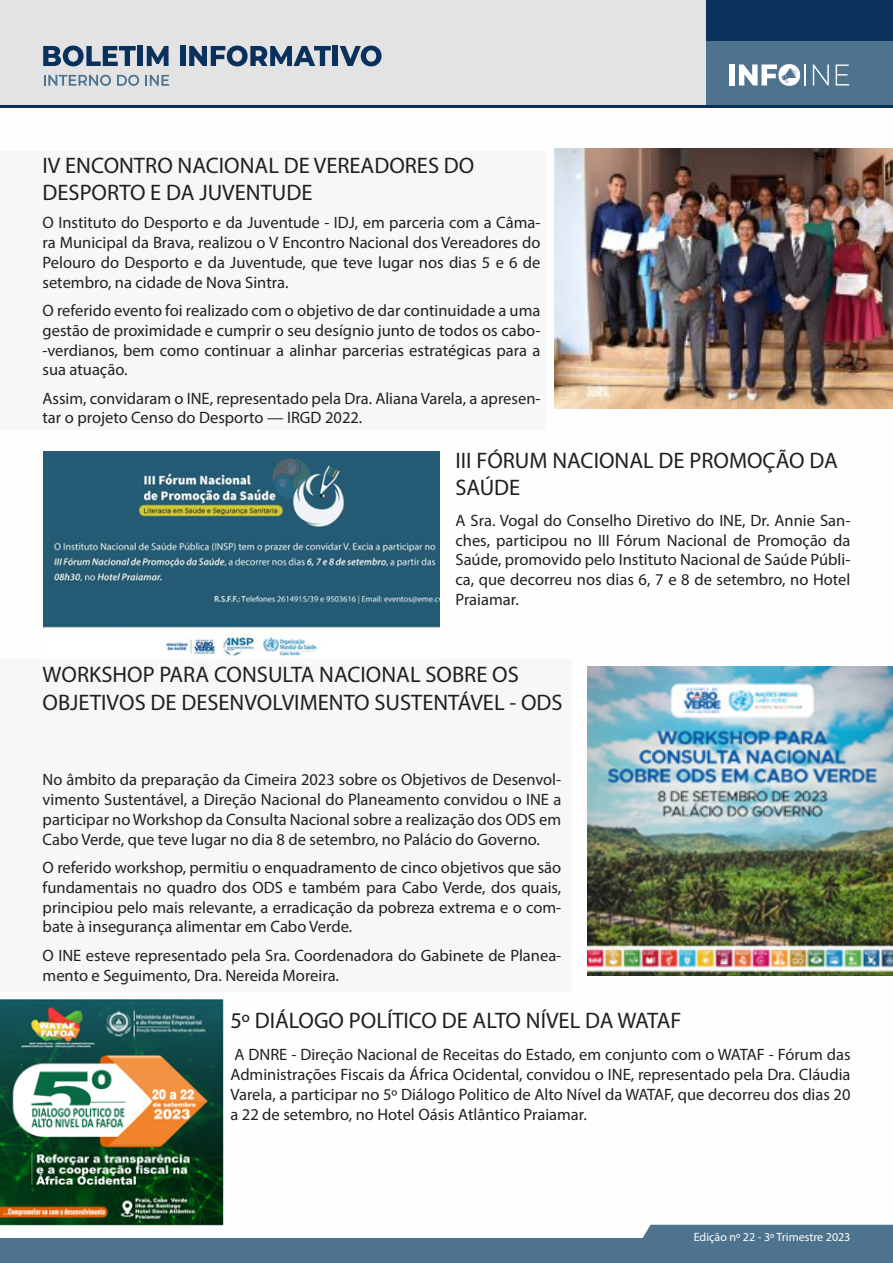
<style>
.page{position:relative;width:893px;height:1263px;background:#fff}
.page>*{position:absolute;margin:0;border:0;box-sizing:border-box;transform-origin:0 0}
.t1{font:22.5px/27px "Myriad Pro";color:#231f20}
.t2{font:16.5px/19.8px "Myriad Pro";color:#231f20;text-align:justify}
.t3{font:12px "Myriad Pro";color:#fff}
</style>
<div class="page">
<div style="left:0;top:1238px;width:893px;height:25px;background:#4d738f"></div>
<div style="left:642px;top:1225px;width:251px;height:13px;background:#4d738f"></div>
<div style="left:0;top:0;width:707px;height:106px;background:#e3e3e3"></div>
<svg style="left:43px;top:46px;width:93px;height:20px"></svg>
<div style="left:138px;top:46px;width:5px;height:20px;background:#0a305c"></div>
<svg style="left:147px;top:46px;width:22px;height:20px"></svg>
<div style="left:180px;top:46px;width:5px;height:20px;background:#0a305c"></div>
<svg style="left:189px;top:46px;width:142px;height:20px"></svg>
<div style="left:333px;top:46px;width:5px;height:20px;background:#0a305c"></div>
<svg style="left:340px;top:46px;width:42px;height:20px"></svg>
<svg style="left:44px;top:75px;width:67px;height:11px"></svg>
<svg style="left:117px;top:75px;width:22px;height:11px"></svg>
<svg style="left:145px;top:75px;width:24px;height:11px"></svg>
<div style="left:707px;top:0;width:186px;height:46px;background:#0a305c"></div>
<div style="left:707px;top:41px;width:186px;height:65px;background:#4d738f"></div>
<div style="left:729px;top:64px;width:6px;height:21px;background:#fff"></div>
<svg style="left:739px;top:64px;width:61px;height:22px"></svg>
<hr style="left:804px;top:64px;width:2px;height:21px;background:#fff">
<svg style="left:813px;top:64px;width:16px;height:21px"></svg>
<svg style="left:836px;top:64px;width:13px;height:21px"></svg>
<hr style="left:0;top:105px;width:893px;height:2px;background:#0a305c">
<img style="left:555px;top:149px;width:338px;height:259px">
<img style="left:43px;top:451px;width:396px;height:207px">
<img style="left:587px;top:666px;width:306px;height:309px">
<img style="left:0;top:1000px;width:223px;height:226px">
<div style="left:0;top:151px;width:546px;height:278px;background:#f5f7f8"></div>
<div style="left:0;top:659px;width:572px;height:333px;background:#f5f7f8"></div>
<p class="t1" style="left:43px;top:152px;width:433px">IV ENCONTRO NACIONAL DE VEREADORES DO<br>DESPORTO E DA JUVENTUDE</p>
<p class="t2" style="left:43px;top:212px;width:499px">O Instituto do Desporto e da Juventude - IDJ, em parceria com a Câma&shy;ra Municipal da Brava, realizou o V Encontro Nacional dos Vereadores do Pelouro do Desporto e da Juventude, que teve lugar nos dias 5 e 6 de setembro, na cidade de Nova Sintra.</p>
<p class="t2" style="left:43px;top:300px;width:499px">O referido evento foi realizado com o objetivo de dar continuidade a uma gestão de proximidade e cumprir o seu desígnio junto de todos os cabo--verdianos, bem como continuar a alinhar parcerias estratégicas para a sua atuação.</p>
<p class="t2" style="left:43px;top:388px;width:499px">Assim, convidaram o INE, representado pela Dra. Aliana Varela, a apresen&shy;tar o projeto Censo do Desporto — IRGD 2022.</p>
<p class="t1" style="left:455px;top:446px;width:384px">III FÓRUM NACIONAL DE PROMOÇÃO DA<br>SAÚDE</p>
<p class="t2" style="left:455px;top:510px;width:396px">A Sra. Vogal do Conselho Diretivo do INE, Dr. Annie San&shy;ches, participou no III Fórum Nacional de Promoção da Saúde, promovido pelo Instituto Nacional de Saúde Públi&shy;ca, que decorreu nos dias 6, 7 e 8 de setembro, no Hotel Praiamar.</p>
<p class="t1" style="left:43px;top:661px;width:522px">WORKSHOP PARA CONSULTA NACIONAL SOBRE OS<br>OBJETIVOS DE DESENVOLVIMENTO SUSTENTÁVEL - ODS</p>
<p class="t2" style="left:43px;top:769px;width:520px">No âmbito da preparação da Cimeira 2023 sobre os Objetivos de Desenvol&shy;vimento Sustentável, a Direção Nacional do Planeamento convidou o INE a participar no Workshop da Consulta Nacional sobre a realização dos ODS em Cabo Verde, que teve lugar no dia 8 de setembro, no Palácio do Governo.</p>
<p class="t2" style="left:43px;top:857px;width:520px">O referido workshop, permitiu o enquadramento de cinco objetivos que são fundamentais no quadro dos ODS e também para Cabo Verde, dos quais, principiou pelo mais relevante, a erradicação da pobreza extrema e o com&shy;bate à insegurança alimentar em Cabo Verde.</p>
<p class="t2" style="left:43px;top:945px;width:520px">O INE esteve representado pela Sra. Coordenadora do Gabinete de Planea&shy;mento e Seguimento, Dra. Nereida Moreira.</p>
<p class="t1" style="left:230px;top:1006px;width:453px">5º DIÁLOGO POLÍTICO DE ALTO NÍVEL DA WATAF</p>
<p class="t2" style="left:230px;top:1044px;width:622px">A DNRE - Direção Nacional de Receitas do Estado, em conjunto com o WATAF - Fórum das Administrações Fiscais da África Ocidental, convidou o INE, representado pela Dra. Cláudia Varela, a participar no 5º Diálogo Politico de Alto Nível da WATAF, que decorreu dos dias 20 a 22 de setembro, no Hotel Oásis Atlântico Praiamar.</p>
<p class="t3" style="left:694px;top:1229px;width:158px">Edição nº 22 - 3º Trimestre 2023</p>
</div>
